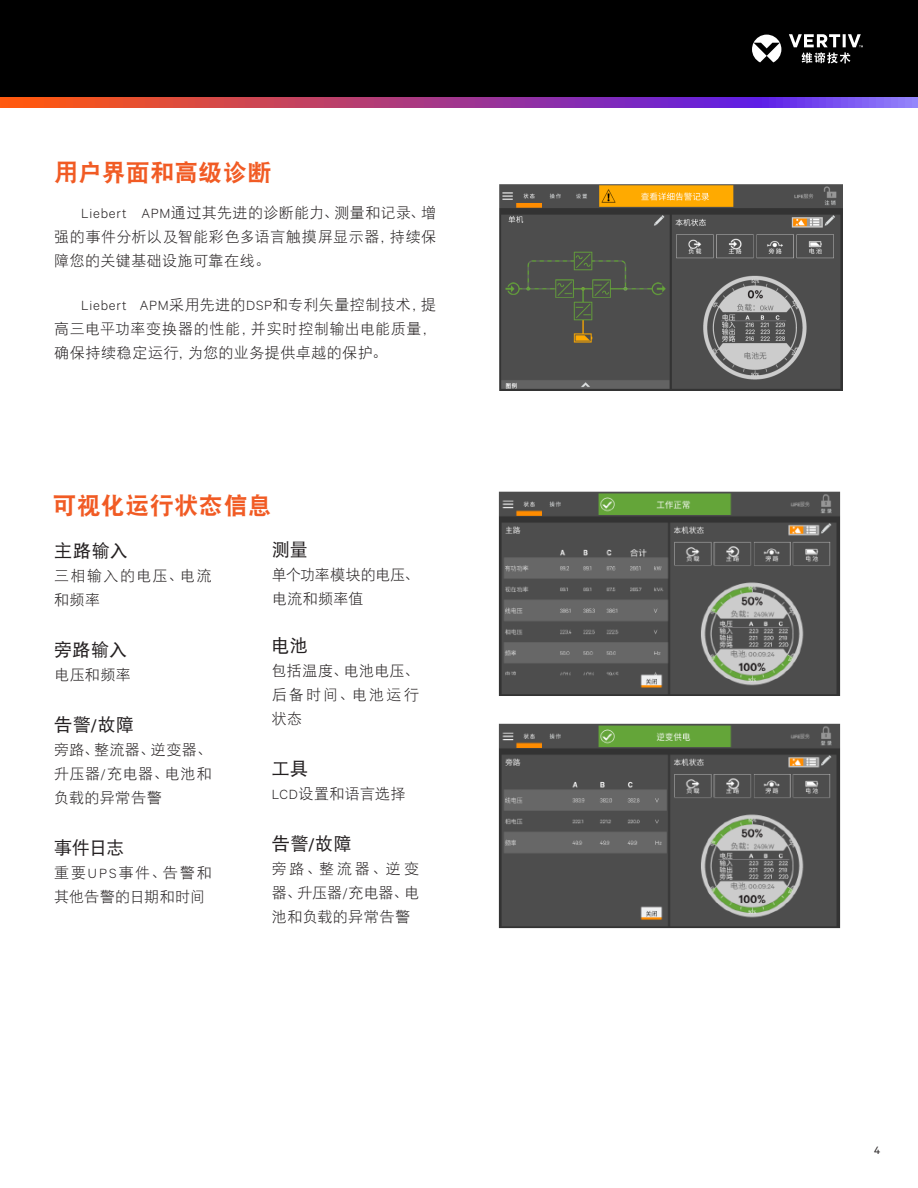
<style>
.page{position:relative;width:918px;height:1188px;background:#fff}
.page>*{position:absolute;margin:0;border:0;box-sizing:border-box;transform-origin:0 0}
.t1{font:24px "DF Hei GB W9";letter-spacing:.015em;color:#f15b24}
.t2{font:18px "DF Hei GB W5";letter-spacing:.01em;color:#231f20}
.t3{font:15px/24px "DF Hei GB W3";letter-spacing:.03em;color:#231f20;text-align:justify}
.t4{font:15px/24px "DF Hei GB W3";color:#231f20}
.t5{font:15px/24px "DF Hei GB W3";letter-spacing:.095em;color:#231f20}
.t6{font:12px "Calibre";color:#231f20}
.s1{font-family:"Calibre";font-weight:300}
.s2{font-family:"Calibre"}
</style>
<div class="page">
<div style="left:0;top:0;width:918px;height:98px;background:#000"></div>
<svg style="left:0;top:98px;width:918px;height:10px;background:#a73f8c"></svg>
<svg style="left:752px;top:34px;width:111px;height:29px"></svg>
<img style="left:499px;top:184px;width:344px;height:206px">
<img style="left:499px;top:491px;width:341px;height:437px">
<p class="t1" style="left:54px;top:159px;width:219px">用户界面和高级诊断</p>
<p class="t3" style="left:54px;top:200px;width:384px;text-indent:27px"><span class="s1">Liebert APM</span>通过其先进的诊断能力、测量和记录、增强的事件分析以及智能彩色多语言触摸屏显示器，持续保障您的关键基础设施可靠在线。</p>
<p class="t3" style="left:54px;top:293px;width:384px;text-indent:27px"><span class="s1">Liebert APM</span>采用先进的<span class="s1">DSP</span>和专利矢量控制技术，提高三电平功率变换器的性能，并实时控制输出电能质量，确保持续稳定运行，为您的业务提供卓越的保护。</p>
<p class="t1" style="left:53px;top:493px;width:221px">可视化运行状态信息</p>
<p class="t2" style="left:54px;top:541px;width:75px">主路输入</p>
<p class="t5" style="left:54px;top:563px;width:159px">三相输入的电压、电流和频率</p>
<p class="t2" style="left:54px;top:640px;width:74px">旁路输入</p>
<p class="t3" style="left:54px;top:662px;width:78px">电压和频率</p>
<p class="t2" style="left:54px;top:715px;width:81px">告警<span class="s2">/</span>故障</p>
<p class="t3" style="left:54px;top:737px;width:159px">旁路、整流器、逆变器、升压器<span class="s1">/</span>充电器、电池和负载的异常告警</p>
<p class="t2" style="left:54px;top:838px;width:72px">事件日志</p>
<p class="t3" style="left:54px;top:860px;width:159px">重要<span class="s1">UPS</span>事件、告警和其他告警的日期和时间</p>
<p class="t2" style="left:272px;top:540px;width:38px">测量</p>
<p class="t4" style="left:272px;top:563px;width:149px">单个功率模块的电压、电流和频率值</p>
<p class="t2" style="left:272px;top:636px;width:38px">电池</p>
<p class="t3" style="left:272px;top:659px;width:149px">包括温度、电池电压、后备时间、电池运行状态</p>
<p class="t2" style="left:272px;top:759px;width:38px">工具</p>
<p class="t3" style="left:272px;top:782px;width:136px"><span class="s1">LCD</span>设置和语言选择</p>
<p class="t2" style="left:272px;top:834px;width:81px">告警<span class="s2">/</span>故障</p>
<p class="t3" style="left:272px;top:857px;width:149px">旁路、整流器、逆变器、升压器<span class="s1">/</span>充电器、电池和负载的异常告警</p>
<p class="t6" style="left:874px;top:1143px;width:8px">4</p>
</div>
